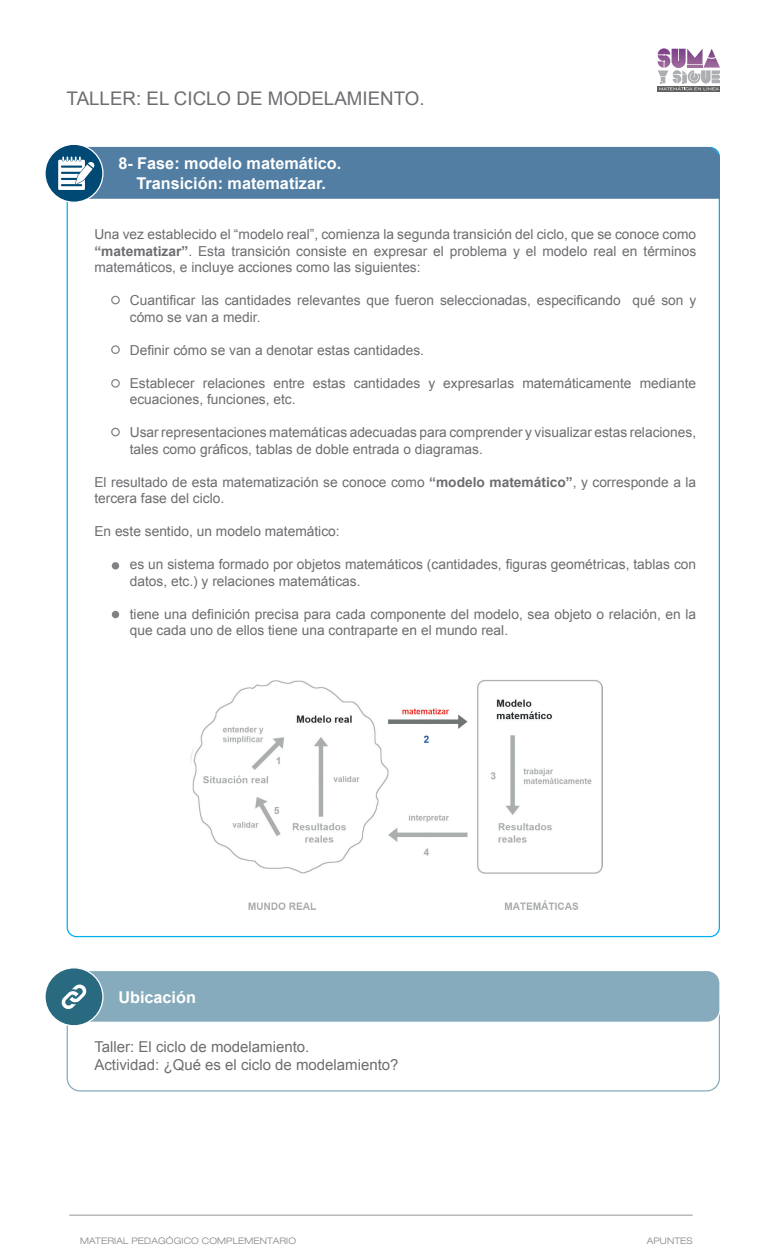
<style>
.page{position:relative;width:765px;height:1260px;background:#fff}
.page>*{position:absolute;margin:0;border:0;box-sizing:border-box;transform-origin:0 0}
.t1{font:18.75px "Arial";color:#6c6d70}
.t2{font:700 16.25px/19.5px "Arial";color:#fff;text-align:center}
.t3{font:15px/18px "Arial";color:#6c6d70}
.t4{font:13.75px/16.5px "Arial";color:#6c6d70}
.t5{font:300 expanded 9px "Helvetica Neue";letter-spacing:.02em;color:#808285}
.s1{font-weight:700}
</style>
<div class="page">
<div style="left:70px;top:970px;width:650px;height:52px;background:#86abbc;border-radius:13px"></div>
<div style="left:69px;top:970px;width:652px;height:53px;border:1px solid #fff;border-radius:13px"></div>
<div style="left:45px;top:968px;width:58px;height:58px;background:#296a81;border-radius:50%"></div>
<div style="left:44px;top:967px;width:60px;height:59px;border:1px solid #fff;border-radius:50%"></div>
<div style="left:45px;top:144px;width:58px;height:58px;background:#004974;border-radius:50%"></div>
<div style="left:44px;top:144px;width:60px;height:59px;border:1px solid #fff;border-radius:50%"></div>
<svg style="left:58px;top:147px;width:662px;height:52px;background:#537fa3"></svg>
<svg style="left:61px;top:984px;width:26px;height:25px"></svg>
<hr style="left:69px;top:1215px;width:624px;height:1px;background:#939598">
<img style="left:190px;top:680px;width:412px;height:229px">
<div style="left:111px;top:296px;width:9px;height:8px;border:1px solid #808285;border-radius:50%"></div>
<div style="left:111px;top:345px;width:9px;height:9px;border:1px solid #808285;border-radius:50%"></div>
<div style="left:111px;top:379px;width:9px;height:9px;border:1px solid #808285;border-radius:50%"></div>
<div style="left:111px;top:428px;width:9px;height:8px;border:1px solid #808285;border-radius:50%"></div>
<div style="left:112px;top:562px;width:7px;height:8px;background:#808285;border-radius:50%"></div>
<div style="left:112px;top:611px;width:7px;height:7px;background:#808285;border-radius:50%"></div>
<svg style="left:658px;top:90px;width:62px;height:1px"></svg>
<svg style="left:658px;top:48px;width:62px;height:42px"></svg>
<h1 class="t1" style="left:67px;top:86px;width:360px">TALLER: EL CICLO DE MODELAMIENTO.</h1>
<p class="t2" style="left:118px;top:154px;width:225px">8- Fase: modelo matemático.<br>Transición: matematizar.</p>
<p class="t4" style="left:94px;top:226px;width:603px;text-align:justify">Una vez establecido el “modelo real”, comienza la segunda transición del ciclo, que se conoce como <span class="s1">“matematizar”</span>. Esta transición consiste en expresar el problema y el modelo real en términos matemáticos, e incluye acciones como las siguientes:</p>
<p class="t4" style="left:130px;top:292px;width:568px">Cuantificar las cantidades relevantes que fueron seleccionadas, especificando qué son y cómo se van a medir.</p>
<p class="t4" style="left:130px;top:342px;width:296px">Definir cómo se van a denotar estas cantidades.</p>
<p class="t4" style="left:130px;top:375px;width:568px">Establecer relaciones entre estas cantidades y expresarlas matemáticamente mediante ecuaciones, funciones, etc.</p>
<p class="t4" style="left:130px;top:424px;width:568px">Usar representaciones matemáticas adecuadas para comprender y visualizar estas relaciones, tales como gráficos, tablas de doble entrada o diagramas.</p>
<p class="t4" style="left:94px;top:474px;width:603px">El resultado de esta matematización se conoce como <span class="s1">“modelo matemático”</span>, y corresponde a la tercera fase del ciclo.</p>
<p class="t4" style="left:94px;top:523px;width:247px">En este sentido, un modelo matemático:</p>
<p class="t4" style="left:130px;top:556px;width:568px">es un sistema formado por objetos matemáticos (cantidades, figuras geométricas, tablas con datos, etc.) y relaciones matemáticas.</p>
<p class="t4" style="left:130px;top:606px;width:568px">tiene una definición precisa para cada componente del modelo, sea objeto o relación, en la que cada uno de ellos tiene una contraparte en el mundo real.</p>
<p class="t2" style="left:118px;top:989px;width:79px">Ubicación</p>
<p class="t3" style="left:94px;top:1037px;width:306px">Taller: El ciclo de modelamiento.<br>Actividad: ¿Qué es el ciclo de modelamiento?</p>
<p class="t5" style="left:80px;top:1235px;width:218px">MATERIAL PEDAGÓGICO COMPLEMENTARIO</p>
<p class="t5" style="left:647px;top:1235px;width:47px">APUNTES</p>
</div>
